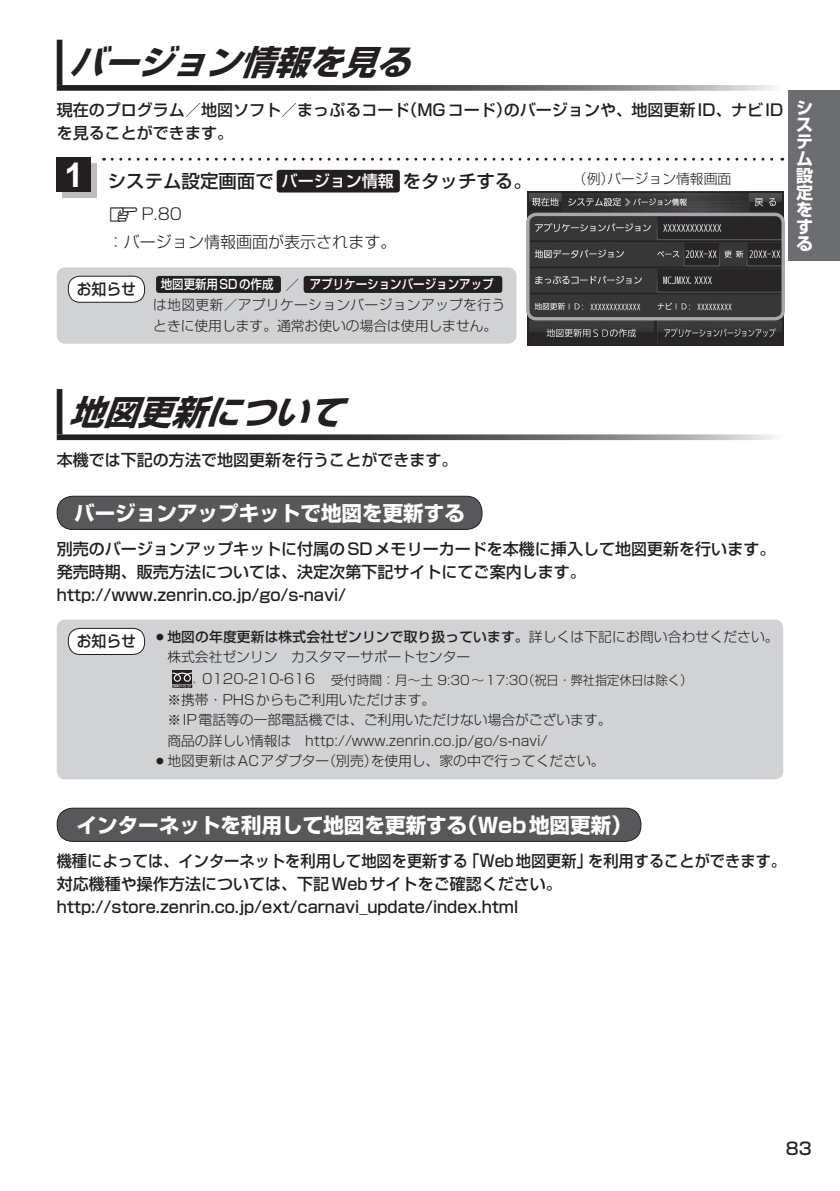
<style>
.page{position:relative;width:840px;height:1191px;background:#fff}
.page>*{position:absolute;margin:0;border:0;box-sizing:border-box;transform-origin:0 0}
.t1{font:italic 34px "Shin Go Pro Bold 90 msp RKSJ H";color:#231f20}
.t2{font:20.6px "Shin Go Pro Bold 90 msp RKSJ H";color:#fff}
.t3{font:18.4px "Shin Go Pro Medium 90 msp RKSJ H";color:#231f20}
.t4{font:17px/17px "Shin Go Pro Bold 90 msp RKSJ H";color:#fff;text-align:justify}
.t5{font:17px "Shin Go Pro Medium 90 msp RKSJ H";color:#231f20}
.t6{font:16px/22.6px "Shin Go Pro Medium 90 msp RKSJ H";color:#231f20}
.t7{font:16px/22.6px "Shin Go Pro Medium 90 msp RKSJ H";color:#231f20;scale:.95 1}
.t8{font:16px/28.4px "Shin Go Pro Light 90 msp RKSJ H";color:#231f20}
.t9{font:15.6px "Shin Go Pro Medium 90 msp RKSJ H";color:#231f20;scale:.95 1}
.t10{font:13.8px/20.6px "Shin Go Pro Light 90 msp RKSJ H";color:#231f20}
.t11{font:13.8px/20.6px "Shin Go Pro Light 90 msp RKSJ H";letter-spacing:.025em;color:#231f20}
.t12{font:13.8px "Shin Go Pro Medium 90 msp RKSJ H";letter-spacing:.01em;color:#231f20}
.t13{font:12.8px "Shin Go Pro Light 90 msp RKSJ H";color:#231f20}
.t14{font:12.8px "Shin Go Pro Medium 90 msp RKSJ H";color:#fff;scale:.9 1}
.s1{font-size:16px;color:#fff}
.s2{font-family:"MC1";font-size:14.2px}
.s3{font-family:"Shin Go Pro Light 90 msp RKSJ H";font-size:13.8px;color:#231f20}
.s4{font-family:"Shin Go Pro Light 90 msp RKSJ H"}
.s5{font-size:13.8px}
</style>
<div class="page">
<div style="left:788px;top:91px;width:51px;height:170px;background:#6c6d70"></div>
<div style="left:57px;top:808px;width:583px;height:33px;background:#57585a;border-radius:16px"></div>
<div style="left:57px;top:807px;width:584px;height:34px;border:1px solid #231f20;border-radius:16px"></div>
<div style="left:57px;top:267px;width:459px;height:77px;background:#d1d2d4;border-radius:9px"></div>
<div style="left:156px;top:276px;width:125px;height:17px;background:#231f20;border-radius:3px"></div>
<div style="left:303px;top:276px;width:199px;height:17px;background:#231f20;border-radius:3px"></div>
<div style="left:68px;top:276px;width:76px;height:26px;background:#fff;border-radius:12px"></div>
<div style="left:68px;top:276px;width:77px;height:26px;border:1px solid #231f20;border-radius:12px"></div>
<div style="left:57px;top:40px;width:5px;height:45px;background:#231f20"></div>
<svg style="left:57px;top:85px;width:718px;height:6px"></svg>
<img style="left:529px;top:194px;width:251px;height:149px">
<div style="left:527px;top:192px;width:255px;height:153px;border:1px solid #231f20"></div>
<div style="left:526px;top:213px;width:258px;height:107px;border:3px solid #a8a9ad;border-radius:9px"></div>
<div style="left:276px;top:170px;width:123px;height:22px;background:#231f20;border-radius:3px"></div>
<svg style="left:112px;top:158px;width:670px;height:3px"></svg>
<div style="left:62px;top:163px;width:34px;height:34px;background:#bcbdc0"></div>
<div style="left:57px;top:158px;width:34px;height:34px;background:#231f20"></div>
<div style="left:57px;top:389px;width:5px;height:45px;background:#231f20"></div>
<svg style="left:57px;top:434px;width:718px;height:6px"></svg>
<div style="left:57px;top:496px;width:424px;height:33px;background:#57585a;border-radius:16px"></div>
<div style="left:57px;top:496px;width:425px;height:34px;border:1px solid #231f20;border-radius:16px"></div>
<div style="left:57px;top:619px;width:725px;height:160px;background:#d1d2d4;border-radius:9px"></div>
<div style="left:172px;top:670px;width:20px;height:13px;background:#231f20"></div>
<svg style="left:172px;top:684px;width:20px;height:4px"></svg>
<svg style="left:172px;top:672px;width:23px;height:15px"></svg>
<div style="left:68px;top:628px;width:76px;height:26px;background:#fff;border-radius:12px"></div>
<div style="left:68px;top:628px;width:77px;height:27px;border:1px solid #231f20;border-radius:12px"></div>
<h1 class="t1" style="left:69px;top:50px;width:353px">バージョン情報を見る</h1>
<p class="t6" style="left:57px;top:101px;width:727px">現在のプログラム／地図ソフト／まっぷるコード（MGコード）のバージョンや、地図更新ID、ナビIDを見ることができます。</p>
<p class="t3" style="left:108px;top:174px;width:425px">システム設定画面で<span class="s1">バージョン情報</span>をタッチする。</p>
<p class="t10" style="left:572px;top:170px;width:160px">（例）バージョン情報画面</p>
<p class="t8" style="left:108px;top:202px;width:290px"><span class="s2">z</span>P.80<br>：バージョン情報画面が表示されます。</p>
<p class="t9" style="left:77px;top:283px;width:64px">お知らせ</p>
<p class="t14" style="left:161px;top:280px;width:371px">地図更新用SDの作成 <span class="s3">／</span> アプリケーションバージョンアップ</p>
<p class="t11" style="left:153px;top:296px;width:353px">は地図更新／アプリケーションバージョンアップを行うときに使用します。通常お使いの場合は使用しません。</p>
<p class="t4" style="left:795px;top:102px;width:18px">システム設定をする</p>
<h1 class="t1" style="left:69px;top:399px;width:285px">地図更新について</h1>
<p class="t6" style="left:57px;top:450px;width:402px">本機では下記の方法で地図更新を行うことができます。</p>
<p class="t2" style="left:74px;top:505px;width:392px">バージョンアップキットで地図を更新する</p>
<p class="t6" style="left:57px;top:540px;width:719px">別売のバージョンアップキットに付属のSDメモリーカードを本機に挿入して地図更新を行います。発売時期、販売方法については、決定次第下記サイトにてご案内します。http://www.zenrin.co.jp/go/s-navi/</p>
<p class="t12" style="left:153px;top:631px;width:626px">○地図の年度更新は株式会社ゼンリンで取り扱っています。<span class="s4">詳しくは下記にお問い合わせください。</span></p>
<p class="t10" style="left:167px;top:648px;width:304px">株式会社ゼンリン　カスタマーサポートセンター</p>
<p class="t13" style="left:202px;top:675px;width:492px"><span class="s5">0120-210-616</span> 受付時間：月～土 9:30～17:30（祝日・弊社指定休日は除く）</p>
<p class="t10" style="left:167px;top:691px;width:445px">※携帯・PHSからもご利用いただけます。<br>※IP電話等の一部電話機では、ご利用いただけない場合がございます。商品の詳しい情報は　http://www.zenrin.co.jp/go/s-navi/</p>
<p class="t10" style="left:153px;top:753px;width:452px">○地図更新はACアダプター（別売）を使用し、家の中で行ってください。</p>
<p class="t9" style="left:77px;top:635px;width:64px">お知らせ</p>
<p class="t2" style="left:76px;top:817px;width:556px">インターネットを利用して地図を更新する（Web地図更新）</p>
<p class="t7" style="left:57px;top:852px;width:768px">機種によっては、インターネットを利用して地図を更新する「Web地図更新」を利用することができます。対応機種や操作方法については、下記Webサイトをご確認ください。http://store.zenrin.co.jp/ext/carnavi_update/index.html</p>
<p class="t5" style="left:785px;top:1142px;width:27px">83</p>
</div>
